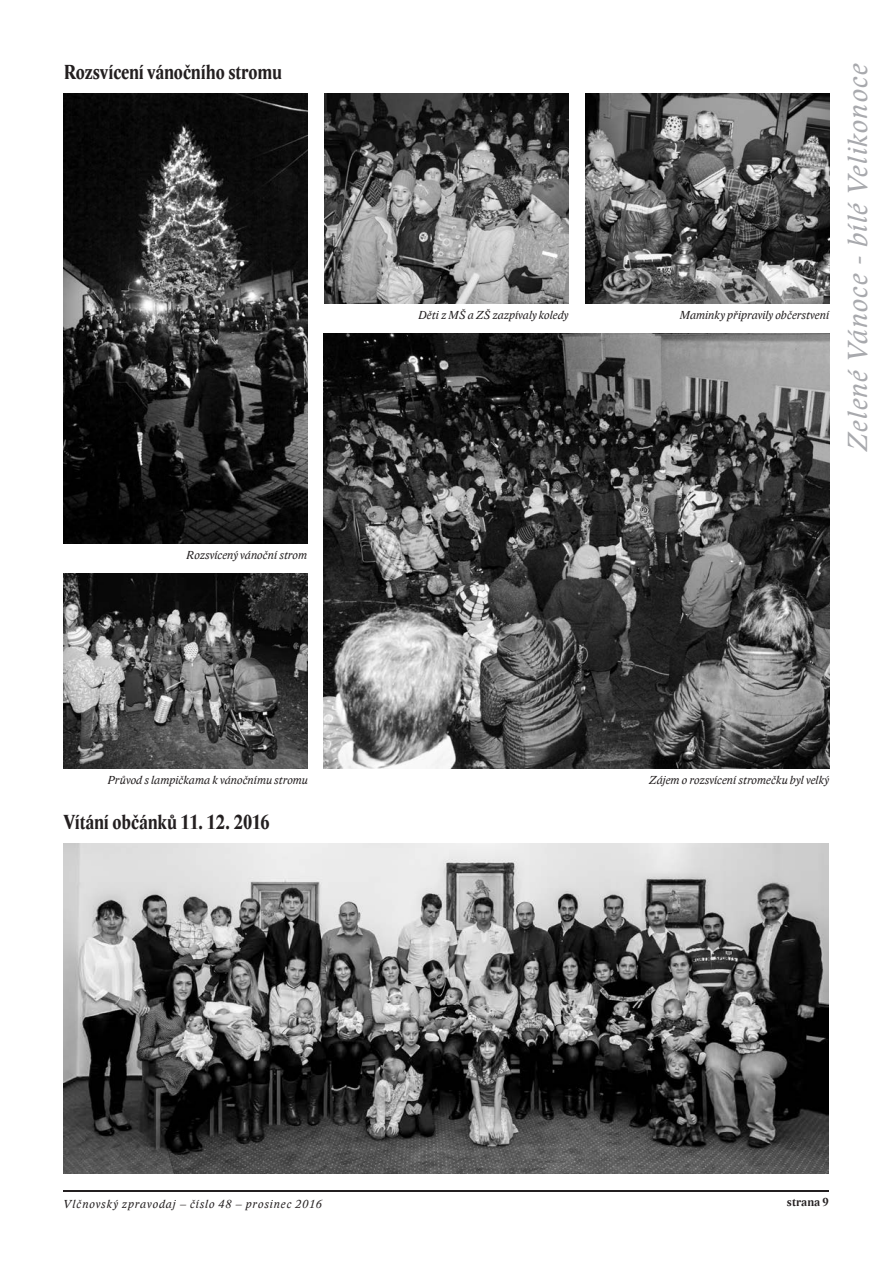
<style>
.page{position:relative;width:893px;height:1263px;background:#fff}
.page>*{position:absolute;margin:0;border:0;box-sizing:border-box;transform-origin:0 0}
.Pranostiky_-_boky{font:italic 28.5px "Lido STFCE";letter-spacing:.05em;color:#a8a9ad}
.Nadpis_H3{font:700 21px "Lido STF Cond CE";color:#231f20}
.Popiska{font:italic 12px "Lido STFCE";letter-spacing:.005em;color:#231f20}
.Popiska-2{font:italic 12px "Lido STFCE";letter-spacing:.075em;color:#231f20}
.t1{font:700 12px "Lido STFCE";letter-spacing:.01em;color:#231f20}
</style>
<div class="page">
<hr style="left:64px;top:1190px;width:765px;height:1px;background:#231f20">
<img style="left:324px;top:94px;width:244px;height:210px">
<img style="left:585px;top:94px;width:244px;height:210px">
<img style="left:64px;top:574px;width:244px;height:195px">
<img style="left:63px;top:94px;width:244px;height:450px">
<img style="left:324px;top:334px;width:505px;height:435px">
<img style="left:64px;top:844px;width:765px;height:330px">
<p class="Nadpis_H3" style="left:64px;top:59px;width:220px">Rozsvícení vánočního stromu</p>
<p class="Popiska" style="left:187px;top:548px;width:122px">Rozsvícený vánoční strom</p>
<p class="Popiska" style="left:108px;top:773px;width:202px">Průvod s lampičkama k vánočnímu stromu</p>
<p class="Nadpis_H3" style="left:64px;top:809px;width:207px">Vítání občánků 11. 12. 2016</p>
<p class="Popiska" style="left:418px;top:308px;width:152px">Děti z MŠ a ZŠ zazpívaly koledy</p>
<p class="Popiska" style="left:680px;top:308px;width:151px">Maminky připravily občerstvení</p>
<p class="Pranostiky_-_boky" style="left:841px;top:451px;width:389px;rotate:-90deg">Zelené Vánoce - bílé Velikonoce</p>
<p class="Popiska" style="left:649px;top:773px;width:181px">Zájem o rozsvícení stromečku byl velký</p>
<p class="Popiska-2" style="left:64px;top:1196px;width:260px">Vlčnovský zpravodaj – číslo 48 – prosinec 2016</p>
<p class="t1" style="left:787px;top:1194px;width:43px">strana 9</p>
</div>
